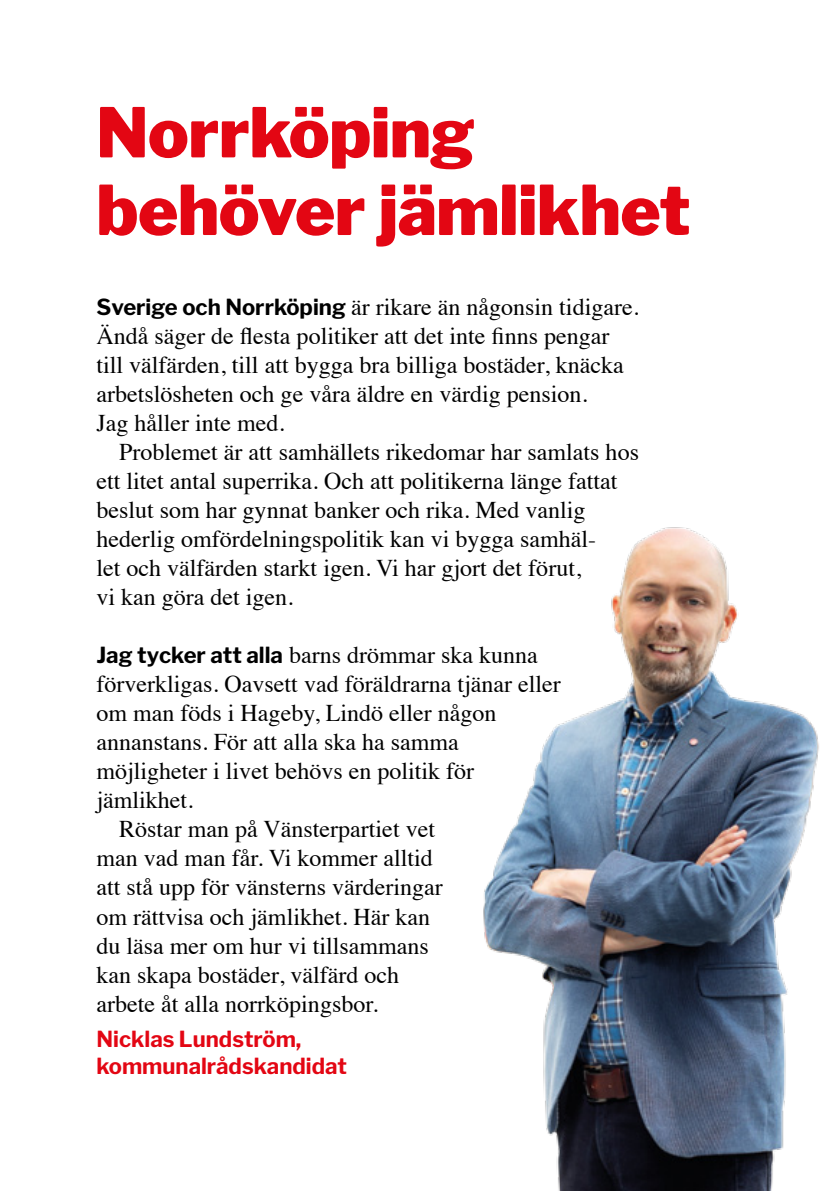
<style>
.page{position:relative;width:840px;height:1191px;background:#fff}
.page>*{position:absolute;margin:0;border:0;box-sizing:border-box;transform-origin:0 0}
.Rubrik_1{font:900 68px/77.6px "Libre Franklin";letter-spacing:-.005em;color:#e30613}
.Ingress_indrag{font:24px/29px "Times";color:#000}
.Ingress{font:24px/29px "Times";color:#000}
.Ingress-2{font:700 22px/27px "Libre Franklin";color:#e30613}
.s1{font-family:"Libre Franklin";font-weight:700;font-size:22px}
</style>
<div class="page">
<img style="left:483px;top:527px;width:336px;height:664px">
<p class="Rubrik_1" style="left:96px;top:94px;width:595px">Norrköping behöver jämlikhet</p>
<p class="Ingress" style="left:96px;top:291px;width:543px"><span class="s1">Sverige och Norrköping</span> är rikare än någonsin tidigare.<br>Ändå säger de flesta politiker att det inte finns pengar till välfärden, till att bygga bra billiga bostäder, knäcka arbetslösheten och ge våra äldre en värdig pension.<br>Jag håller inte med.</p>
<p class="Ingress_indrag" style="left:96px;top:436px;width:543px;text-indent:23px">Problemet är att samhällets rikedomar har samlats hos ett litet antal superrika. Och att politikerna länge fattat beslut som har gynnat banker och rika. Med vanlig hederlig omfördelningspolitik kan vi bygga samhäl-<br>let och välfärden starkt igen. Vi har gjort det förut,<br>vi kan göra det igen.</p>
<p class="Ingress" style="left:96px;top:639px;width:465px"><span class="s1">Jag tycker att alla</span> barns drömmar ska kunna förverkligas. Oavsett vad föräldrarna tjänar eller om man föds i Hageby, Lindö eller någon annanstans. För att alla ska ha samma möjligheter i livet behövs en politik för jämlikhet.</p>
<p class="Ingress_indrag" style="left:96px;top:813px;width:347px;text-indent:23px">Röstar man på Vänsterpartiet vet man vad man får. Vi kommer alltid att stå upp för vänsterns värderingar om rättvisa och jämlikhet. Här kan du läsa mer om hur vi tillsammans kan skapa bostäder, välfärd och arbete åt alla norrköpingsbor.</p>
<p class="Ingress-2" style="left:96px;top:1025px;width:252px">Nicklas Lundström, kommunalrådskandidat</p>
</div>
